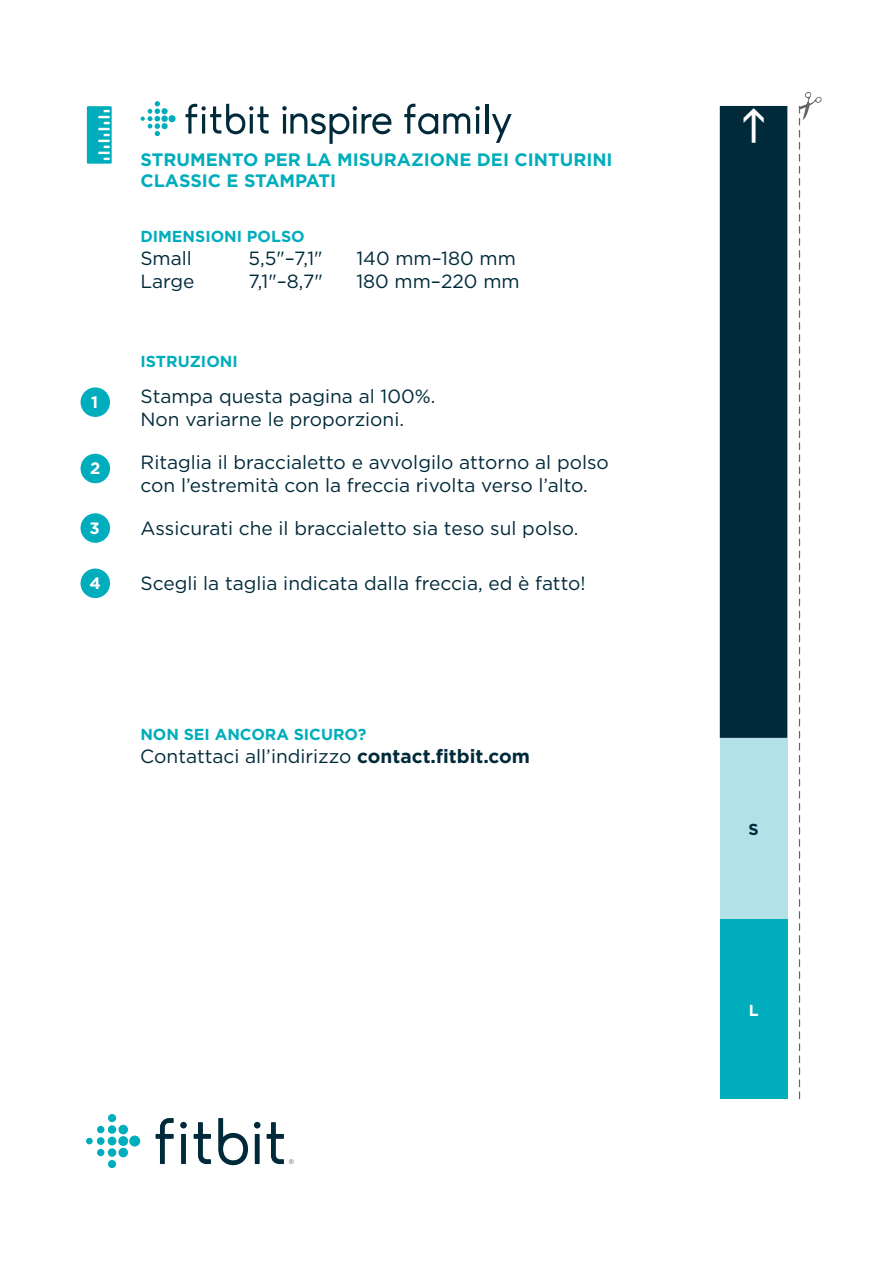
<style>
.page{position:relative;width:893px;height:1263px;background:#fff}
.page>*{position:absolute;margin:0;border:0;box-sizing:border-box;transform-origin:0 0}
.t1{font:19.05px/23px "Gotham";color:#002a3a}
.t2{font:700 18px/21.6px "Gotham";color:#00adbc}
.t3{font:700 16.5px "Gotham";color:#fff}
.t4{font:700 15.9px "Gotham";color:#00adbc}
.t5{font:700 15.9px "Gotham";color:#fff}
.t6{font:700 15.9px "Gotham";color:#002a3a}
.s1{font-weight:700}
</style>
<div class="page">
<svg style="left:87px;top:106px;width:25px;height:58px"></svg>
<svg style="left:799px;top:92px;width:23px;height:1007px"></svg>
<div style="left:720px;top:106px;width:67px;height:632px;background:#002a3a"></div>
<div style="left:720px;top:918px;width:67px;height:181px;background:#00adbc"></div>
<div style="left:720px;top:738px;width:67px;height:180px;background:#b2e1e7"></div>
<div style="left:81px;top:568px;width:29px;height:30px;background:#00adbc;border-radius:50%"></div>
<div style="left:81px;top:513px;width:29px;height:30px;background:#00adbc;border-radius:50%"></div>
<div style="left:81px;top:454px;width:29px;height:29px;background:#00adbc;border-radius:50%"></div>
<div style="left:81px;top:387px;width:29px;height:30px;background:#00adbc;border-radius:50%"></div>
<svg style="left:185px;top:104px;width:84px;height:30px"></svg>
<svg style="left:141px;top:101px;width:35px;height:35px"></svg>
<svg style="left:404px;top:104px;width:76px;height:30px"></svg>
<hr style="left:485px;top:104px;width:3px;height:30px;background:#002a3a">
<svg style="left:492px;top:114px;width:20px;height:29px"></svg>
<svg style="left:282px;top:106px;width:109px;height:38px"></svg>
<svg style="left:86px;top:1114px;width:54px;height:54px"></svg>
<div style="left:181px;top:1134px;width:5px;height:30px;background:#002a3a"></div>
<div style="left:180px;top:1122px;width:7px;height:6px;background:#002a3a;border-radius:50%"></div>
<div style="left:255px;top:1134px;width:5px;height:30px;background:#002a3a"></div>
<svg style="left:254px;top:1122px;width:6px;height:6px"></svg>
<svg style="left:194px;top:1122px;width:17px;height:42px"></svg>
<svg style="left:267px;top:1122px;width:27px;height:42px"></svg>
<svg style="left:156px;top:1118px;width:18px;height:46px"></svg>
<svg style="left:218px;top:1118px;width:30px;height:47px"></svg>
<p class="t2" style="left:141px;top:148px;width:474px">STRUMENTO PER LA MISURAZIONE DEI CINTURINI<br>CLASSIC E STAMPATI</p>
<p class="t4" style="left:140px;top:226px;width:166px">DIMENSIONI POLSO</p>
<p class="t1" style="left:140px;top:247px;width:53px">Small</p>
<p class="t1" style="left:248px;top:247px;width:76px">5,5"–7,1"</p>
<p class="t1" style="left:356px;top:247px;width:161px">140 mm–180 mm</p>
<p class="t1" style="left:140px;top:270px;width:56px">Large</p>
<p class="t1" style="left:248px;top:270px;width:76px">7,1"–8,7"</p>
<p class="t1" style="left:356px;top:270px;width:165px">180 mm–220 mm</p>
<p class="t3" style="left:91px;top:391px;width:8px">1</p>
<p class="t3" style="left:90px;top:457px;width:12px">2</p>
<p class="t3" style="left:90px;top:517px;width:12px">3</p>
<p class="t4" style="left:141px;top:350px;width:99px">ISTRUZIONI</p>
<p class="t1" style="left:141px;top:384px;width:296px">Stampa questa pagina al 100%.<br>Non variarne le proporzioni.</p>
<p class="t1" style="left:141px;top:450px;width:470px">Ritaglia il braccialetto e avvolgilo attorno al polso con l’estremità con la freccia rivolta verso l’alto.</p>
<p class="t1" style="left:141px;top:516px;width:439px">Assicurati che il braccialetto sia teso sul polso.</p>
<p class="t3" style="left:90px;top:572px;width:13px">4</p>
<p class="t1" style="left:141px;top:571px;width:447px">Scegli la taglia indicata dalla freccia, ed è fatto!</p>
<p class="t4" style="left:140px;top:724px;width:228px">NON SEI ANCORA SICURO?</p>
<p class="t1" style="left:140px;top:744px;width:391px">Contattaci all’indirizzo <span class="s1">contact.fitbit.com</span></p>
<p class="t6" style="left:748px;top:819px;width:12px">S</p>
<p class="t5" style="left:749px;top:999px;width:11px">L</p>
</div>
